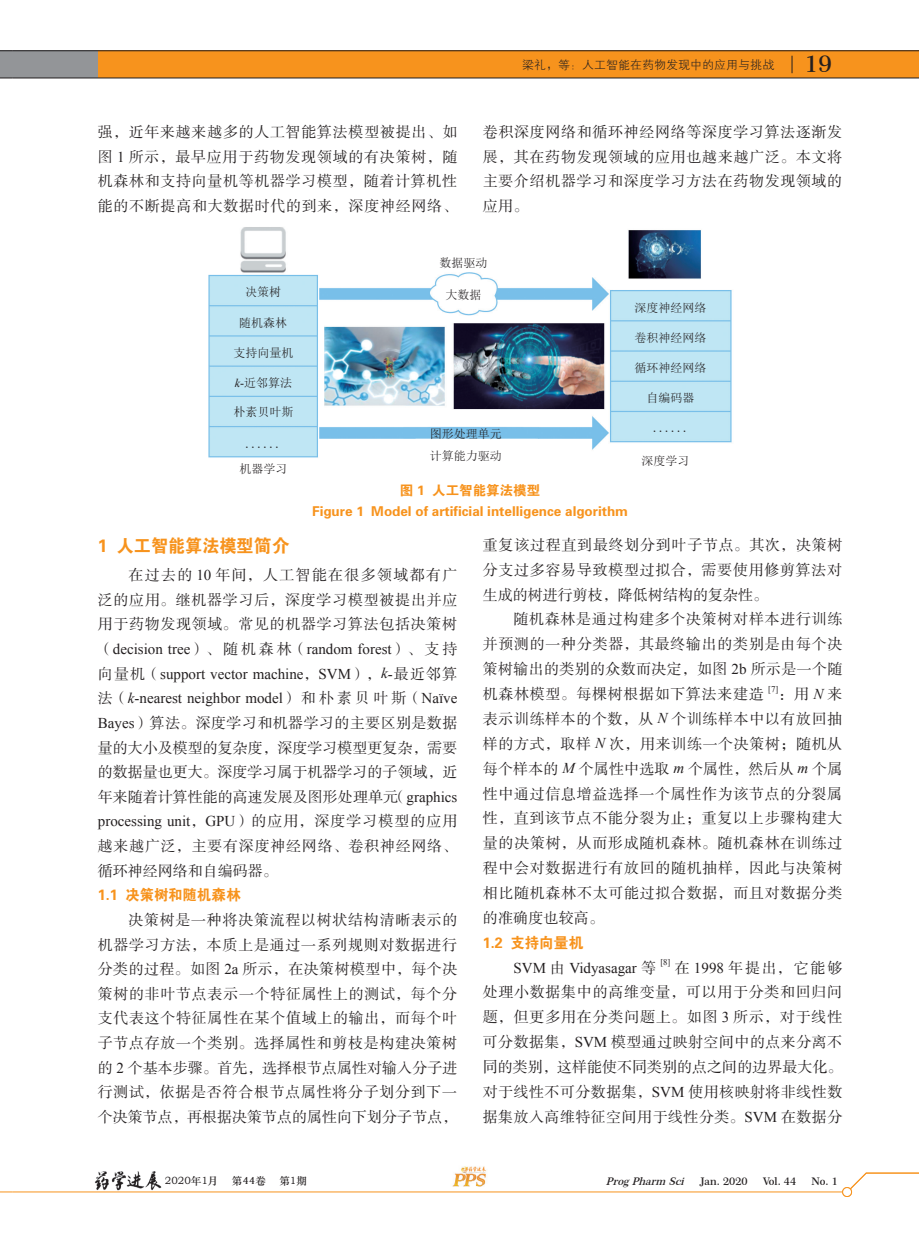
<style>
.page{position:relative;width:919px;height:1238px;background:#fff}
.page>*{position:absolute;margin:0;border:0;box-sizing:border-box;transform-origin:0 0}
.t1{font:600 23.1px "Century 751 BT";color:#231f20}
.t2{font:18px "FZDHTK GBK1 0";color:#f7931d;scale:.95 1}
.t3{font:15px/24.6px "FZSSK GBK1 0";letter-spacing:.045em;color:#231f20;text-align:justify}
.t4{font:15px/24.6px "Times New Roman";color:#231f20;text-align:justify}
.t5{font:15px "FZDHTK GBK1 0";color:#f7931d;scale:.95 1}
.t6{font:13.5px/21px "FZDHTK GBK1 0";color:#f7931d;text-align:center}
.t7{font:12px/21.3px "Sim Sun";color:#231f20}
.t8{font:12px "FZXH1 K GBK1 0";color:#231f20}
.t9{font:italic 600 10.5px "Century 751 BT";color:#231f20}
.t10{font:10.5px "ST Zhongsong";color:#231f20}
.t11{font:600 10.5px "Century 751 BT";color:#231f20}
.t12{font:8.7px "Times New Roman";color:#231f20}
.s1{font-family:"Times New Roman"}
.s2{font-family:"Times New Roman";font-style:italic}
.s3{font-family:"FZSSK GBK1 0"}
.s4{font-style:italic}
.s5{font-style:normal}
</style>
<div class="page">
<div style="left:95px;top:51px;width:823px;height:27px;background:#f7931d"></div>
<svg style="left:791px;top:56px;width:1px;height:17px"></svg>
<div style="left:0;top:51px;width:13px;height:27px;background:#939598"></div>
<div style="left:13px;top:51px;width:85px;height:27px;background:#939598"></div>
<svg style="left:0;top:78px;width:13px;height:1px"></svg>
<svg style="left:0;top:50px;width:13px;height:1px"></svg>
<hr style="left:13px;top:50px;width:905px;height:1px;background:#231f20">
<hr style="left:13px;top:78px;width:905px;height:1px;background:#231f20">
<svg style="left:849px;top:1172px;width:69px;height:20px"></svg>
<hr style="left:13px;top:1191px;width:833px;height:1px;background:#f7931d">
<div style="left:842px;top:1187px;width:9px;height:9px;background:#fff;border-radius:50%"></div>
<div style="left:842px;top:1187px;width:9px;height:9px;border:1px solid #f7931d;border-radius:50%"></div>
<img style="left:452px;top:1166px;width:34px;height:21px">
<img style="left:94px;top:1171px;width:68px;height:19px">
<svg style="left:0;top:1191px;width:13px;height:1px"></svg>
<img style="left:208px;top:227px;width:524px;height:231px">
<p class="t8" style="left:522px;top:58px;width:254px">梁礼，等：人工智能在药物发现中的应用与挑战</p>
<h1 class="t1" style="left:804px;top:50px;width:29px">19</h1>
<p class="t3" style="left:98px;top:120px;width:361px">强，近年来越来越多的人工智能算法模型被提出、如图 <span class="s1">1</span> 所示，最早应用于药物发现领域的有决策树，随机森林和支持向量机等机器学习模型，随着计算机性能的不断提高和大数据时代的到来，深度神经网络、</p>
<p class="t3" style="left:483px;top:120px;width:361px">卷积深度网络和循环神经网络等深度学习算法逐渐发展，其在药物发现领域的应用也越来越广泛。本文将主要介绍机器学习和深度学习方法在药物发现领域的应用。</p>
<p class="t7" style="left:245px;top:281px;width:37px">决策树</p>
<p class="t7" style="left:239px;top:312px;width:49px">随机森林</p>
<p class="t7" style="left:233px;top:342px;width:61px">支持向量机</p>
<p class="t7" style="left:235px;top:372px;width:59px"><span class="s2">k</span><span class="s1">-</span>近邻算法</p>
<p class="t7" style="left:233px;top:401px;width:61px">朴素贝叶斯</p>
<p class="t7" style="left:245px;top:432px;width:37px">......</p>
<p class="t7" style="left:239px;top:458px;width:49px">机器学习</p>
<p class="t7" style="left:439px;top:252px;width:49px">数据驱动</p>
<p class="t7" style="left:445px;top:284px;width:37px">大数据</p>
<p class="t7" style="left:430px;top:423px;width:73px">图形处理单元计算能力驱动</p>
<p class="t7" style="left:634px;top:297px;width:73px">深度神经网络</p>
<p class="t7" style="left:634px;top:327px;width:73px">卷积神经网络</p>
<p class="t7" style="left:634px;top:356px;width:73px">循环神经网络</p>
<p class="t7" style="left:646px;top:387px;width:49px">自编码器</p>
<p class="t7" style="left:653px;top:417px;width:37px">......</p>
<p class="t7" style="left:641px;top:450px;width:49px">深度学习</p>
<p class="t6" style="left:312px;top:480px;width:317px">图 1 人工智能算法模型<br>Figure 1 Model of artificial intelligence algorithm</p>
<p class="t2" style="left:98px;top:536px;width:203px">1 人工智能算法模型简介</p>
<p class="t3" style="left:98px;top:563px;width:361px;text-indent:31px">在过去的 <span class="s1">10</span> 年间，人工智能在很多领域都有广泛的应用。继机器学习后，深度学习模型被提出并应用于药物发现领域。常见的机器学习算法包括决策树</p>
<p class="t4" style="left:98px;top:636px;width:361px"><span class="s3">（</span>decision tree<span class="s3">）、随机森林（</span>random forest<span class="s3">）、支持向量机（</span>support vector machine<span class="s3">，</span>SVM<span class="s3">），</span><span class="s4">k</span>-<span class="s3">最近邻算法（</span><span class="s4">k</span>-nearest neighbor model<span class="s3">）和朴素贝叶斯（</span>Naïve</p>
<p class="t3" style="left:98px;top:711px;width:361px"><span class="s1">Bayes</span>）算法。深度学习和机器学习的主要区别是数据量的大小及模型的复杂度，深度学习模型更复杂，需要的数据量也更大。深度学习属于机器学习的子领域，近年来随着计算性能的高速发展及图形处理单元（<span class="s1">graphics</span></p>
<p class="t4" style="left:98px;top:808px;width:361px">processing unit<span class="s3">，</span>GPU<span class="s3">）的应用，深度学习模型的应用</span></p>
<p class="t3" style="left:98px;top:834px;width:361px">越来越广泛，主要有深度神经网络、卷积神经网络、循环神经网络和自编码器。</p>
<p class="t5" style="left:98px;top:886px;width:152px">1.1 决策树和随机森林</p>
<p class="t3" style="left:98px;top:908px;width:361px;text-indent:31px">决策树是一种将决策流程以树状结构清晰表示的机器学习方法，本质上是通过一系列规则对数据进行分类的过程。如图 <span class="s1">2a</span> 所示，在决策树模型中，每个决策树的非叶节点表示一个特征属性上的测试，每个分支代表这个特征属性在某个值域上的输出，而每个叶子节点存放一个类别。选择属性和剪枝是构建决策树的 <span class="s1">2</span> 个基本步骤。首先，选择根节点属性对输入分子进行测试，依据是否符合根节点属性将分子划分到下一个决策节点，再根据决策节点的属性向下划分子节点，</p>
<p class="t3" style="left:483px;top:533px;width:361px">重复该过程直到最终划分到叶子节点。其次，决策树分支过多容易导致模型过拟合，需要使用修剪算法对生成的树进行剪枝，降低树结构的复杂性。</p>
<p class="t3" style="left:483px;top:607px;width:361px;text-indent:31px">随机森林是通过构建多个决策树对样本进行训练并预测的一种分类器，其最终输出的类别是由每个决策树输出的类别的众数而决定，如图 <span class="s1">2b</span> 所示是一个随机森林模型。每棵树根据如下算法来建造</p>
<p class="t12" style="left:768px;top:683px;width:12px">[7]</p>
<p class="t3" style="left:483px;top:682px;width:361px;text-indent:296px">：用<span class="s2">N</span>来表示训练样本的个数，从 <span class="s2">N</span> 个训练样本中以有放回抽样的方式，取样 <span class="s2">N</span> 次，用来训练一个决策树；随机从每个样本的 <span class="s2">M</span> 个属性中选取 <span class="s2">m</span> 个属性，然后从 <span class="s2">m</span> 个属性中通过信息增益选择一个属性作为该节点的分裂属性，直到该节点不能分裂为止；重复以上步骤构建大量的决策树，从而形成随机森林。随机森林在训练过程中会对数据进行有放回的随机抽样，因此与决策树相比随机森林不太可能过拟合数据，而且对数据分类的准确度也较高。</p>
<p class="t5" style="left:483px;top:934px;width:107px">1.2 支持向量机</p>
<p class="t4" style="left:513px;top:955px;width:144px">SVM <span class="s3">由</span> Vidyasagar <span class="s3">等</span></p>
<p class="t12" style="left:660px;top:956px;width:12px">[8]</p>
<p class="t3" style="left:483px;top:955px;width:361px;text-indent:192px">在 <span class="s1">1998</span> 年提出，它能够处理小数据集中的高维变量，可以用于分类和回归问题，但更多用在分类问题上。如图 <span class="s1">3</span> 所示，对于线性可分数据集，<span class="s1">SVM</span> 模型通过映射空间中的点来分离不同的类别，这样能使不同类别的点之间的边界最大化。对于线性不可分数据集，<span class="s1">SVM</span> 使用核映射将非线性数据集放入高维特征空间用于线性分类。<span class="s1">SVM</span> 在数据分</p>
<p class="t10" style="left:165px;top:1173px;width:55px">2020年1月</p>
<p class="t10" style="left:232px;top:1173px;width:36px">第44卷</p>
<p class="t10" style="left:279px;top:1173px;width:29px">第1期</p>
<p class="t9" style="left:606px;top:1175px;width:143px">ProgPharm Sci <span class="s5">J a n . 2 0 2 0</span></p>
<p class="t11" style="left:763px;top:1174px;width:35px">Vol. 44</p>
<p class="t11" style="left:811px;top:1174px;width:28px">No. 1</p>
</div>
